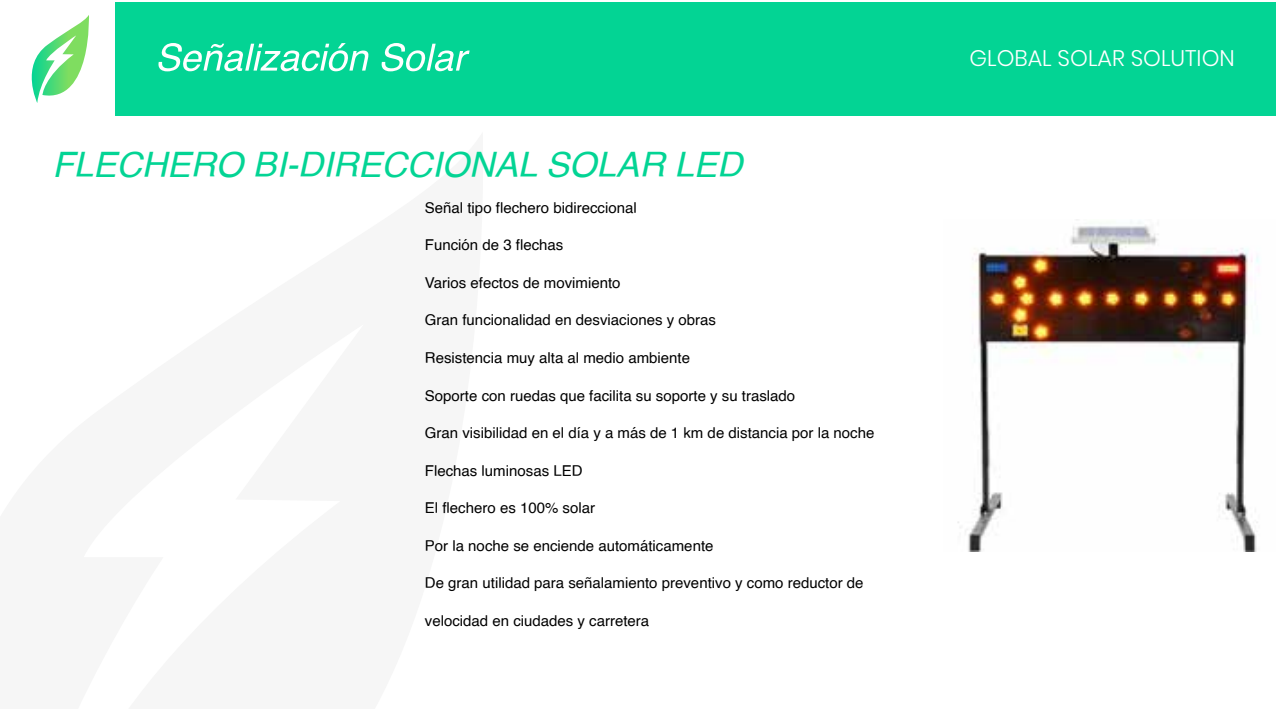
<style>
.page{position:relative;width:1276px;height:709px;background:#fff}
.page>*{position:absolute;margin:0;border:0;box-sizing:border-box;transform-origin:0 0}
.t1{font:italic 35px "Helvetica";color:#03d494}
.t2{font:300 22.5px "Poppins";color:#fff}
.t3{font:15px "Helvetica";color:#000}
</style>
<div class="page">
<div style="left:115px;top:2px;width:1161px;height:114px;background:#03d494"></div>
<svg style="left:31px;top:15px;width:58px;height:88px"></svg>
<svg style="left:158px;top:43px;width:311px;height:28px"></svg>
<img style="left:957px;top:219px;width:303px;height:333px">
<h1 class="t1" style="left:52px;top:137px;width:692px">FLECHERO BI-DIRECCIONAL SOLAR LED</h1>
<p class="t3" style="left:425px;top:196px;width:213px">Señal tipo flechero bidireccional</p>
<p class="t3" style="left:425px;top:233px;width:140px">Función de 3 flechas</p>
<p class="t3" style="left:425px;top:271px;width:197px">Varios efectos de movimiento</p>
<p class="t3" style="left:425px;top:308px;width:292px">Gran funcionalidad en desviaciones y obras</p>
<p class="t3" style="left:425px;top:346px;width:267px">Resistencia muy alta al medio ambiente</p>
<p class="t3" style="left:425px;top:383px;width:372px">Soporte con ruedas que facilita su soporte y su traslado</p>
<p class="t3" style="left:425px;top:421px;width:451px">Gran visibilidad en el día y a más de 1 km de distancia por la noche</p>
<p class="t3" style="left:425px;top:458px;width:159px">Flechas luminosas LED</p>
<p class="t3" style="left:425px;top:496px;width:172px">El flechero es 100% solar</p>
<p class="t3" style="left:425px;top:533px;width:290px">Por la noche se enciende automáticamente</p>
<p class="t3" style="left:425px;top:571px;width:440px">De gran utilidad para señalamiento preventivo y como reductor de</p>
<p class="t3" style="left:425px;top:608px;width:226px">velocidad en ciudades y carretera</p>
<h2 class="t2" style="left:969px;top:45px;width:267px">GLOBAL SOLAR SOLUTION</h2>
</div>
